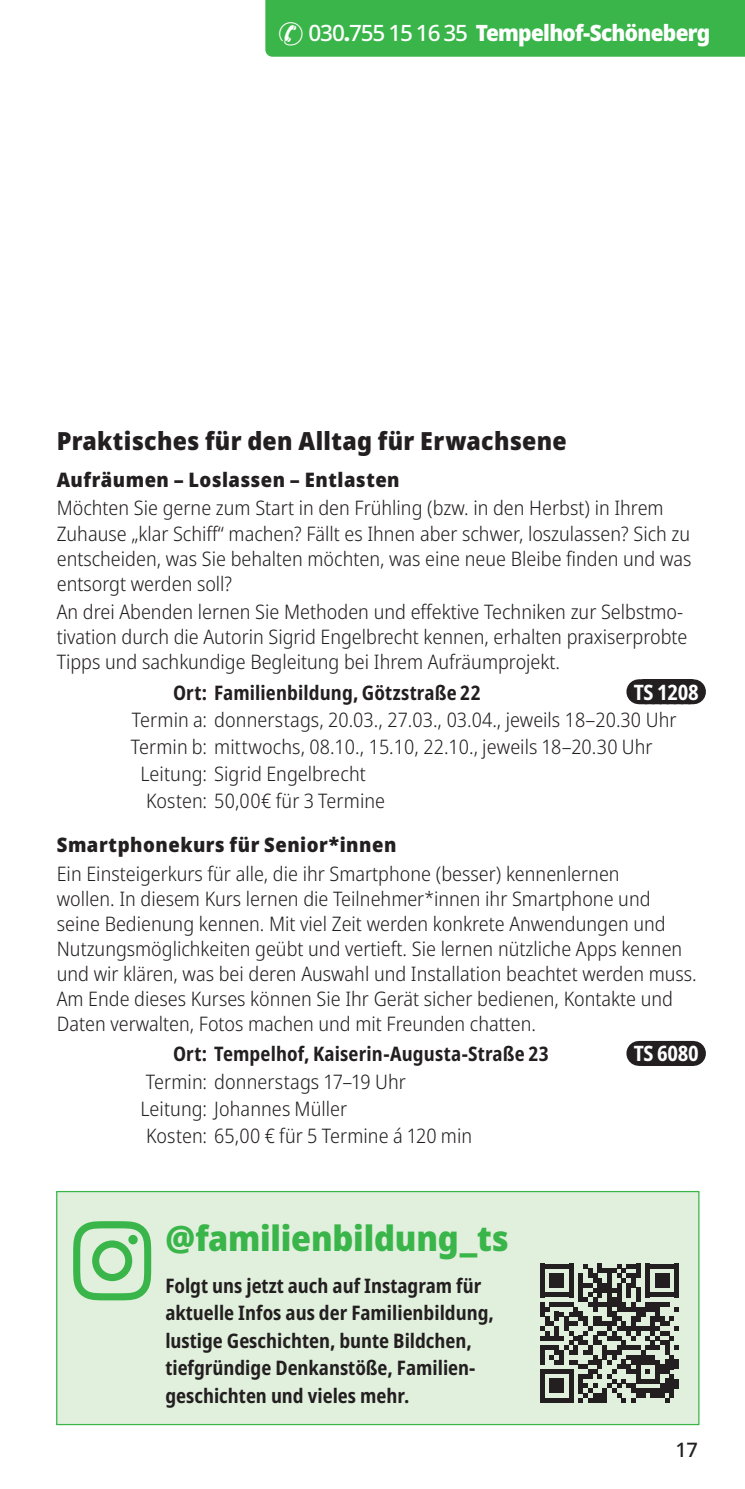
<style>
.page{position:relative;width:745px;height:1489px;background:#fff}
.page>*{position:absolute;margin:0;border:0;box-sizing:border-box;transform-origin:0 0}
.t1{font:900 semi-condensed 35px "Noto Sans";letter-spacing:-.005em;color:#3ab54a}
.t2{font:900 semi-condensed 25px "Noto Sans";letter-spacing:.015em;color:#231f20}
.t3{font:900 semi-condensed 22.5px "Noto Sans";letter-spacing:-.03em;color:#fff}
.t4{font:700 condensed 21.25px "Noto Sans";letter-spacing:-.015em;color:#fff}
.t5{font:300 semi-condensed 20px/25px "Noto Sans";color:#231f20}
.t6{font:700 condensed 20px/27.5px "Noto Sans";color:#231f20}
.t7{font:900 semi-condensed 20px "Noto Sans";letter-spacing:.025em;color:#231f20}
.t8{font:500 20px "Noto Sans";color:#231f20}
.s1{font-weight:500;font-stretch:normal}
</style>
<div class="page">
<svg style="left:638px;top:679px;width:55px;height:25px"></svg>
<svg style="left:638px;top:1040px;width:55px;height:25px"></svg>
<div style="left:57px;top:1191px;width:641px;height:233px;background:#e1efdd"></div>
<div style="left:56px;top:1190px;width:643px;height:234px;border:1px solid #3ab54a"></div>
<svg style="left:540px;top:1263px;width:138px;height:139px"></svg>
<div style="left:673px;top:1359px;width:5px;height:9px;background:#231f20"></div>
<div style="left:673px;top:1378px;width:5px;height:10px;background:#231f20"></div>
<svg style="left:73px;top:1221px;width:78px;height:79px"></svg>
<svg style="left:128px;top:1234px;width:10px;height:10px"></svg>
<div style="left:265px;top:0;width:479px;height:57px;background:#3ab54a"></div>
<p class="t3" style="left:278px;top:16px;width:433px">✆ <span class="s1">030</span>.<span class="s1">755 15 16 35</span> Tempelhof-Schöneberg</p>
<p class="t2" style="left:57px;top:422px;width:511px">Praktisches für den Alltag für Erwachsene</p>
<p class="t7" style="left:57px;top:464px;width:344px">Aufräumen – Loslassen – Entlasten</p>
<p class="t5" style="left:57px;top:496px;width:636px">Möchten Sie gerne zum Start in den Frühling (bzw. in den Herbst) in Ihrem Zuhause „klar Schiff“ machen? Fällt es Ihnen aber schwer, loszulassen? Sich zu entscheiden, was Sie behalten möchten, was eine neue Bleibe finden und was entsorgt werden soll?</p>
<p class="t5" style="left:57px;top:600px;width:632px">An drei Abenden lernen Sie Methoden und effektive Techniken zur Selbstmo&shy;tivation durch die Autorin Sigrid Engelbrecht kennen, erhalten praxiserprobte<br>Tipps und sachkundige Begleitung bei Ihrem Aufräumprojekt.</p>
<p class="t6" style="left:173px;top:679px;width:309px">Ort: Familienbildung, Götzstraße 22</p>
<p class="t4" style="left:633px;top:676px;width:67px">TS 1208</p>
<p class="t5" style="left:132px;top:707px;width:545px">Termin a: donnerstags, 20.03., 27.03., 03.04., jeweils 18–20.30 Uhr</p>
<p class="t5" style="left:131px;top:734px;width:523px">Termin b: mittwochs, 08.10., 15.10, 22.10., jeweils 18–20.30 Uhr</p>
<p class="t5" style="left:140px;top:762px;width:227px">Leitung: Sigrid Engelbrecht</p>
<p class="t5" style="left:146px;top:789px;width:240px">Kosten: 50,00€ für 3 Termine</p>
<p class="t7" style="left:57px;top:829px;width:341px">Smartphonekurs für Senior*innen</p>
<p class="t5" style="left:57px;top:861px;width:641px">Ein Einsteigerkurs für alle, die ihr Smartphone (besser) kennenlernen<br>wollen. In diesem Kurs lernen die Teilnehmer*innen ihr Smartphone und seine Bedienung kennen. Mit viel Zeit werden konkrete Anwendungen und Nutzungsmöglichkeiten geübt und vertieft. Sie lernen nützliche Apps kennen und wir klären, was bei deren Auswahl und Installation beachtet werden muss.<br>Am Ende dieses Kurses können Sie Ihr Gerät sicher bedienen, Kontakte und Daten verwalten, Fotos machen und mit Freunden chatten.</p>
<p class="t6" style="left:173px;top:1040px;width:377px">Ort: Tempelhof, Kaiserin-Augusta-Straße 23</p>
<p class="t4" style="left:633px;top:1038px;width:67px">TS 6080</p>
<p class="t5" style="left:140px;top:1068px;width:333px;line-height:27px">Termin: donnerstags 17–19 Uhr<br>Leitung: Johannes Müller<br>Kosten: 65,00 € für 5 Termine á 120 min</p>
<h1 class="t1" style="left:165px;top:1211px;width:345px">@familienbildung_ts</h1>
<p class="t6" style="left:165px;top:1271px;width:329px">Folgt uns jetzt auch auf Instagram für aktuelle Infos aus der Familienbildung, lustige Geschichten, bunte Bildchen, tiefgründige Denkanstöße, Familien&shy;geschichten und vieles mehr.</p>
<p class="t8" style="left:675px;top:1435px;width:24px">17</p>
</div>
